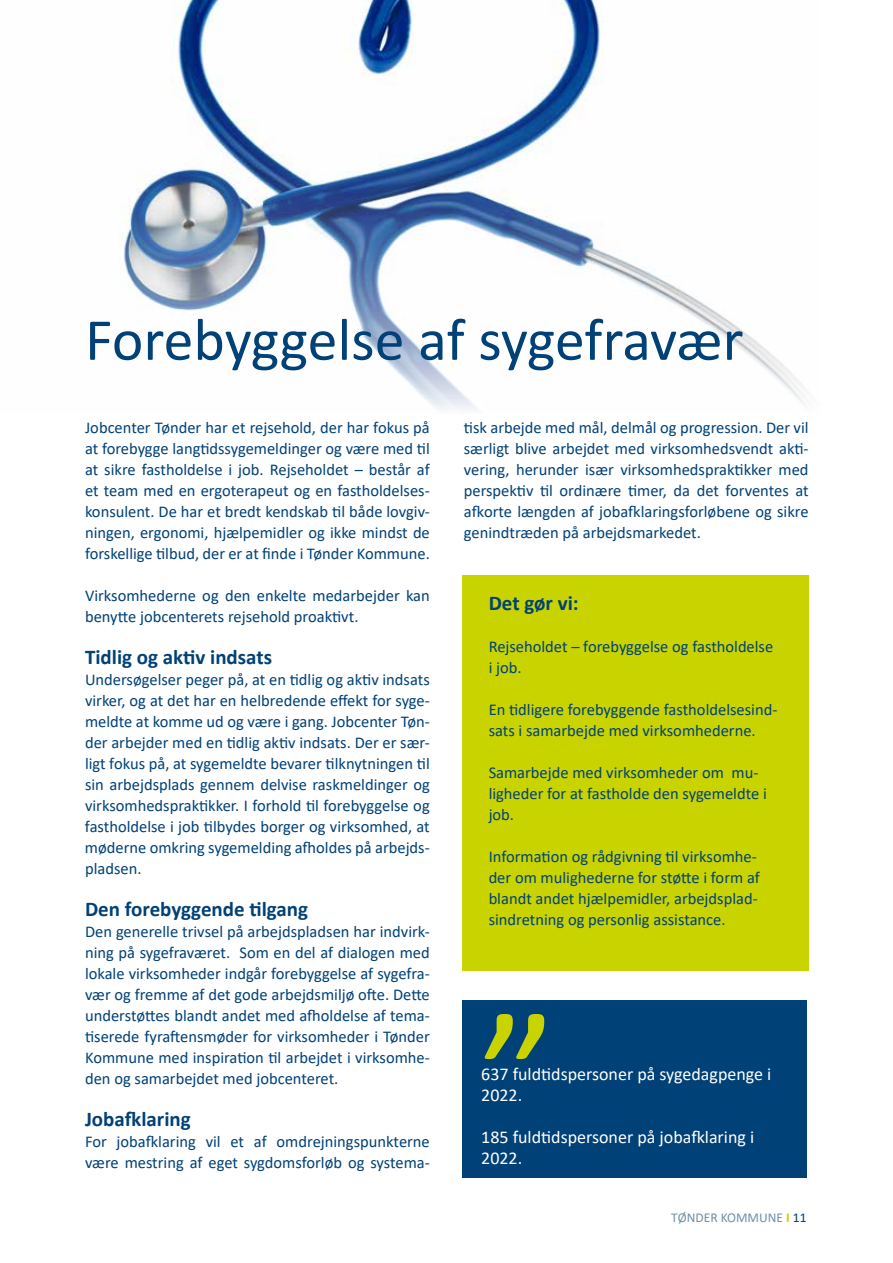
<style>
.page{position:relative;width:893px;height:1263px;background:#fff}
.page>*{position:absolute;margin:0;border:0;box-sizing:border-box;transform-origin:0 0}
.t1{font:180px "Calibri";color:#c8d300}
.t2{font:60px "Calibri";letter-spacing:-.01em;color:#004177}
.t3{font:700 21px "Calibri";color:#004177}
.t4{font:18px/21px "Calibri";color:#fff}
.t5{font:16.5px/21px "Calibri";color:#004177}
.t6{font:13.5px "Calibri";color:#6f90a7}
.s1{font-weight:700;color:#c8d300}
.s2{color:#004177}
</style>
<div class="page">
<img style="left:119px;top:0;width:686px;height:410px">
<div style="left:462px;top:575px;width:347px;height:395px;background:#c8d300"></div>
<div style="left:462px;top:1000px;width:344px;height:177px;background:#004177"></div>
<h2 class="t2" style="left:85px;top:298px;width:660px">Forebyggelse af sygefravær</h2>
<p class="t5" style="left:85px;top:417px;width:346px;text-align:justify">Jobcenter Tønder har et rejsehold, der har fokus på at forebygge langtidssygemeldinger og være med til at sikre fastholdelse i job. Rejseholdet – består af et team med en ergoterapeut og en fastholdelses&shy;konsulent. De har et bredt kendskab til både lovgiv&shy;ningen, ergonomi, hjælpemidler og ikke mindst de forskellige tilbud, der er at finde i Tønder Kommune.</p>
<p class="t5" style="left:85px;top:585px;width:346px">Virksomhederne og den enkelte medarbejder kan benytte jobcenterets rejsehold proaktivt.</p>
<p class="t3" style="left:85px;top:643px;width:189px">Tidlig og aktiv indsats</p>
<p class="t5" style="left:85px;top:669px;width:346px;text-align:justify">Undersøgelser peger på, at en tidlig og aktiv indsats virker, og at det har en helbredende effekt for syge&shy;meldte at komme ud og være i gang. Jobcenter Tøn&shy;der arbejder med en tidlig aktiv indsats. Der er sær&shy;ligt fokus på, at sygemeldte bevarer tilknytningen til sin arbejdsplads gennem delvise raskmeldinger og virksomhedspraktikker. I forhold til forebyggelse og fastholdelse i job tilbydes borger og virksomhed, at møderne omkring sygemelding afholdes på arbejds&shy;pladsen.</p>
<p class="t3" style="left:85px;top:895px;width:225px">Den forebyggende tilgang</p>
<p class="t5" style="left:85px;top:921px;width:346px;text-align:justify">Den generelle trivsel på arbejdspladsen har indvirk&shy;ning på sygefraværet. Som en del af dialogen med lokale virksomheder indgår forebyggelse af sygefra&shy;vær og fremme af det gode arbejdsmiljø ofte. Dette understøttes blandt andet med afholdelse af tema&shy;tiserede fyraftensmøder for virksomheder i Tønder Kommune med inspiration til arbejdet i virksomhe&shy;den og samarbejdet med jobcenteret.</p>
<p class="t3" style="left:85px;top:1105px;width:107px">Jobafklaring</p>
<p class="t5" style="left:85px;top:1131px;width:346px">For jobafklaring vil et af omdrejningspunkterne være mestring af eget sygdomsforløb og systema-</p>
<p class="t5" style="left:464px;top:417px;width:346px;text-align:justify">tisk arbejde med mål, delmål og progression. Der vil særligt blive arbejdet med virksomhedsvendt akti&shy;vering, herunder især virksomhedspraktikker med perspektiv til ordinære timer, da det forventes at afkorte længden af jobafklaringsforløbene og sikre genindtræden på arbejdsmarkedet.</p>
<p class="t3" style="left:489px;top:588px;width:91px">Det gør vi:</p>
<p class="t5" style="left:489px;top:635px;width:286px">Rejseholdet – forebyggelse og fastholdelse i job.</p>
<p class="t5" style="left:489px;top:698px;width:290px">En tidligere forebyggende fastholdelsesind&shy;sats i samarbejde med virksomhederne.</p>
<p class="t5" style="left:489px;top:761px;width:280px">Samarbejde med virksomheder om mu&shy;ligheder for at fastholde den sygemeldte i job.</p>
<p class="t5" style="left:489px;top:845px;width:273px">Information og rådgivning til virksomhe&shy;der om mulighederne for støtte i form af blandt andet hjælpemidler, arbejdsplad&shy;sindretning og personlig assistance.</p>
<h1 class="t1" style="left:481px;top:952px;width:77px">”</h1>
<p class="t4" style="left:481px;top:1063px;width:292px">637 fuldtidspersoner på sygedagpenge i<br>2022.</p>
<p class="t4" style="left:481px;top:1126px;width:274px">185 fuldtidspersoner på jobafklaring i</p>
<p class="t4" style="left:481px;top:1147px;width:43px">2022.</p>
<p class="t6" style="left:671px;top:1208px;width:137px">TØNDER KOMMUNE <span class="s1">I</span> <span class="s2">11</span></p>
</div>
